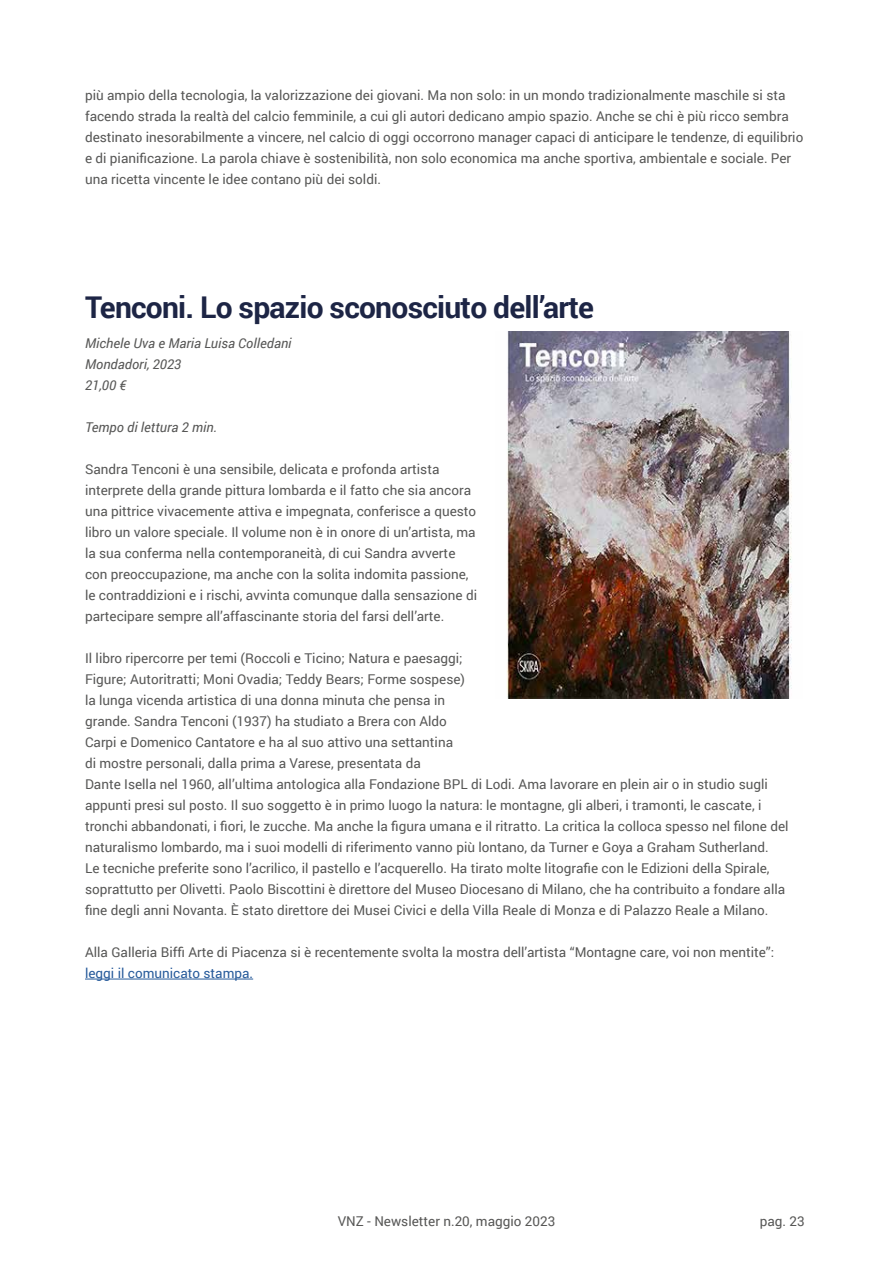
<style>
.page{position:relative;width:893px;height:1263px;background:#fff}
.page>*{position:absolute;margin:0;border:0;box-sizing:border-box;transform-origin:0 0}
.t1{font:700 30px "Roboto";letter-spacing:-.025em;color:#1d2545}
.t2{font:13.5px/21px "Roboto";color:#575756}
.t3{font:italic 13.5px/21px "Roboto";color:#575756}
.t4{font:13.5px "Roboto";color:#275b9b}
</style>
<div class="page">
<hr style="left:85px;top:979px;width:168px;height:1px;background:#275b9b">
<img style="left:507px;top:331px;width:285px;height:367px">
<p class="t2" style="left:85px;top:84px;width:720px">più ampio della tecnologia, la valorizzazione dei giovani. Ma non solo: in un mondo tradizionalmente maschile si sta facendo strada la realtà del calcio femminile, a cui gli autori dedicano ampio spazio. Anche se chi è più ricco sembra destinato inesorabilmente a vincere, nel calcio di oggi occorrono manager capaci di anticipare le tendenze, di equilibrio e di pianificazione. La parola chiave è sostenibilità, non solo economica ma anche sportiva, ambientale e sociale. Per una ricetta vincente le idee contano più dei soldi.</p>
<h1 class="t1" style="left:85px;top:287px;width:511px">Tenconi. Lo spazio sconosciuto dell’arte</h1>
<p class="t3" style="left:85px;top:332px;width:208px">Michele Uva e Maria Luisa Colledani<br>Mondadori, 2023<br>21,00 €</p>
<p class="t3" style="left:85px;top:416px;width:134px">Tempo di lettura 2 min.</p>
<p class="t2" style="left:85px;top:458px;width:394px">Sandra Tenconi è una sensibile, delicata e profonda artista interprete della grande pittura lombarda e il fatto che sia ancora una pittrice vivacemente attiva e impegnata, conferisce a questo libro un valore speciale. Il volume non è in onore di un’artista, ma la sua conferma nella contemporaneità, di cui Sandra avverte con preoccupazione, ma anche con la solita indomita passione, le contraddizioni e i rischi, avvinta comunque dalla sensazione di partecipare sempre all’affascinante storia del farsi dell’arte.</p>
<p class="t2" style="left:85px;top:647px;width:705px">Il libro ripercorre per temi (Roccoli e Ticino; Natura e paesaggi;<br>Figure; Autoritratti; Moni Ovadia; Teddy Bears; Forme sospese)<br>la lunga vicenda artistica di una donna minuta che pensa in<br>grande. Sandra Tenconi (1937) ha studiato a Brera con Aldo<br>Carpi e Domenico Cantatore e ha al suo attivo una settantina<br>di mostre personali, dalla prima a Varese, presentata da<br>Dante Isella nel 1960, all’ultima antologica alla Fondazione BPL di Lodi. Ama lavorare en plein air o in studio sugli appunti presi sul posto. Il suo soggetto è in primo luogo la natura: le montagne, gli alberi, i tramonti, le cascate, i tronchi abbandonati, i fiori, le zucche. Ma anche la figura umana e il ritratto. La critica la colloca spesso nel filone del naturalismo lombardo, ma i suoi modelli di riferimento vanno più lontano, da Turner e Goya a Graham Sutherland.<br>Le tecniche preferite sono l’acrilico, il pastello e l’acquerello. Ha tirato molte litografie con le Edizioni della Spirale, soprattutto per Olivetti. Paolo Biscottini è direttore del Museo Diocesano di Milano, che ha contribuito a fondare alla fine degli anni Novanta. È stato direttore dei Musei Civici e della Villa Reale di Monza e di Palazzo Reale a Milano.</p>
<p class="t2" style="left:85px;top:941px;width:691px">Alla Galleria Biffi Arte di Piacenza si è recentemente svolta la mostra dell’artista “Montagne care, voi non mentite”:</p>
<p class="t4" style="left:85px;top:964px;width:170px">leggi il comunicato stampa.</p>
<p class="t2" style="left:338px;top:1210px;width:219px">VNZ - Newsletter n.20, maggio 2023</p>
<p class="t2" style="left:760px;top:1210px;width:46px">pag. 23</p>
</div>
